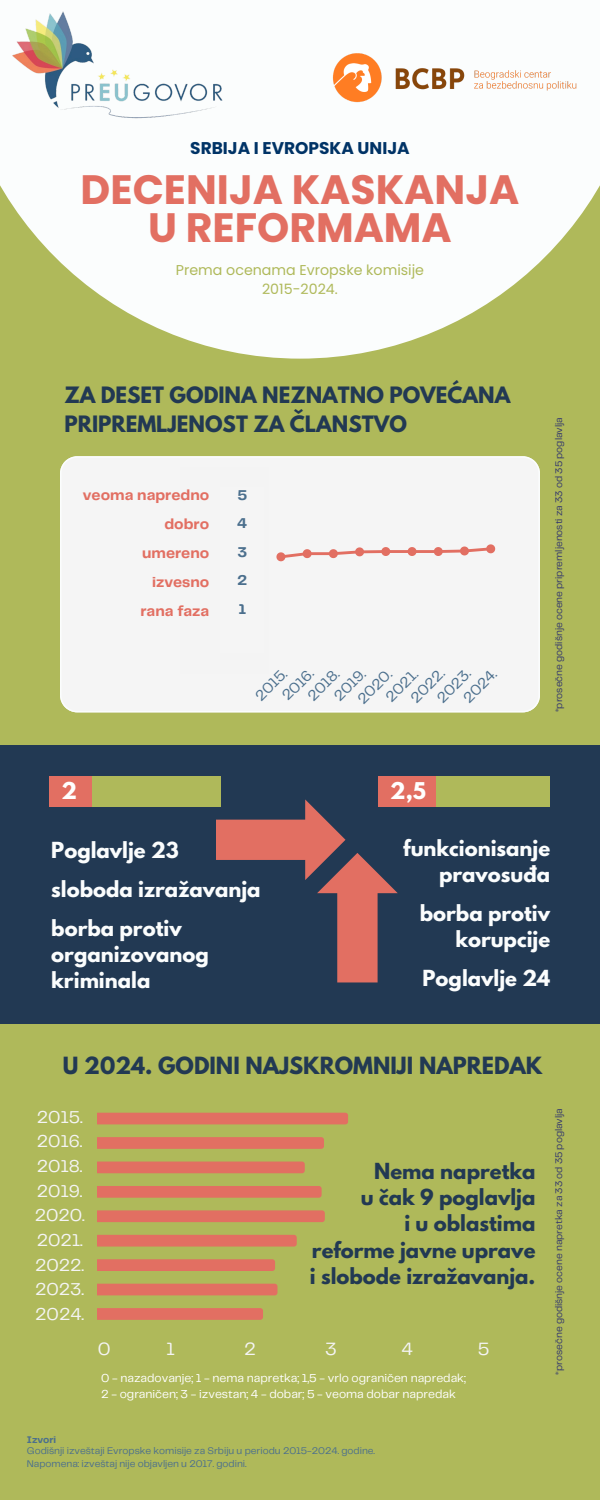
<style>
.page{position:relative;width:600px;height:1500px;background:#afb95a}
.page>*{position:absolute;margin:0;border:0;box-sizing:border-box;transform-origin:0 0}
.t1{font:700 41px/38.2px "Poppins";color:#e26f62;text-align:center}
.t2{font:700 21px "League Spartan";color:#223953}
.t3{font:700 20.6px "League Spartan";color:#fff}
.t4{font:700 20.5px "League Spartan";color:#fff}
.t5{font:700 20px/29.2px "League Spartan";color:#223953}
.t6{font:700 19.6px/26.2px "League Spartan";color:#fbfdfd}
.t7{font:700 19.6px/26.2px "League Spartan";color:#223953;text-align:right}
.t8{font:18.5px "Telegraf";color:#f4f4f4}
.t9{font:17.9px/24.6px "Telegraf";color:#f4f4f4;text-align:justify}
.t10{font:700 17px "Poppins";color:#036}
.t11{font:15.1px "Telegraf";color:#4b6f8d}
.t12{font:700 15.1px/28.9px "Telegraf";color:#e26f62;text-align:right}
.t13{font:700 14.8px/28.6px "Telegraf";color:#4b6f8d;text-align:justify}
.t14{font:14.2px/19.5px "Poppins";color:#afb95a;text-align:center}
.t15{font:12px "Telegraf";color:#fff}
.t16{font:10px/12.8px "Telegraf";color:#4b6f8d}
.t17{font:10px "Telegraf";color:#31356e}
.t18{font:700 10px "Telegraf";color:#4b6f8d}
</style>
<div class="page">
<svg style="left:0;top:0;width:600px;height:359px;fill:#fbfdfd"></svg>
<div style="left:60px;top:456px;width:480px;height:256px;background:#f5f5f5"></div>
<div style="left:0;top:745px;width:600px;height:279px;background:#223953"></div>
<img style="left:11px;top:10px;width:213px;height:109px">
<img style="left:321px;top:42px;width:267px;height:63px">
<hr style="left:307px;top:552px;width:26px;height:3px;background:#e26f62">
<hr style="left:386px;top:550px;width:26px;height:3px;background:#e26f62">
<hr style="left:412px;top:550px;width:26px;height:3px;background:#e26f62">
<svg style="left:276px;top:549px;width:36px;height:12px"></svg>
<svg style="left:329px;top:547px;width:61px;height:11px"></svg>
<svg style="left:408px;top:547px;width:9px;height:9px"></svg>
<svg style="left:434px;top:544px;width:61px;height:12px"></svg>
<div style="left:181px;top:467px;width:88px;height:207px;background:#f4f4f4"></div>
<div style="left:98px;top:1113px;width:250px;height:11px;background:#e26f62"></div>
<svg style="left:98px;top:1137px;width:226px;height:12px;background:#e07061"></svg>
<div style="left:98px;top:1162px;width:207px;height:11px;background:#e26f62"></div>
<svg style="left:98px;top:1186px;width:224px;height:12px;background:#e07061"></svg>
<svg style="left:98px;top:1210px;width:227px;height:12px;background:#e07161"></svg>
<svg style="left:98px;top:1235px;width:199px;height:12px;background:#df7161"></svg>
<svg style="left:98px;top:1259px;width:177px;height:12px;background:#e07061"></svg>
<div style="left:98px;top:1284px;width:179px;height:11px;background:#e26f62"></div>
<svg style="left:98px;top:1308px;width:165px;height:12px;background:#e07061"></svg>
<div style="left:379px;top:776px;width:171px;height:31px;background:#afb95a"></div>
<div style="left:379px;top:776px;width:56px;height:31px;background:#e26f62"></div>
<div style="left:49px;top:776px;width:171px;height:31px;background:#afb95a"></div>
<div style="left:49px;top:776px;width:43px;height:31px;background:#e26f62"></div>
<svg style="left:216px;top:799px;width:182px;height:183px"></svg>
<h4 class="t10" style="left:190px;top:136px;width:221px">SRBIJA I EVROPSKA UNIJA</h4>
<h1 class="t1" style="left:81px;top:171px;width:440px">DECENIJA KASKANJA<br>U REFORMAMA</h1>
<h3 class="t14" style="left:176px;top:260px;width:250px">Prema ocenama Evropske komisije<br>2015-2024.</h3>
<p class="t5" style="left:64px;top:383px;width:448px">ZA DESET GODINA NEZNATNO POVEĆANA<br>PRIPREMLJENOST ZA ČLANSTVO</p>
<p class="t12" style="left:83px;top:482px;width:128px">veoma napredno dobro<br>umereno izvesno<br>rana faza</p>
<h2 class="t13" style="left:237px;top:481px;width:12px">5<br>4<br>3<br>2<br>1</h2>
<p class="t11" style="left:280px;top:693px;width:39px;rotate:-45deg">2016.</p>
<p class="t11" style="left:408px;top:696px;width:43px;rotate:-45deg">2022.</p>
<p class="t11" style="left:355px;top:697px;width:43px;rotate:-45deg">2020.</p>
<p class="t11" style="left:332px;top:694px;width:39px;rotate:-45deg">2019.</p>
<p class="t11" style="left:305px;top:694px;width:40px;rotate:-45deg">2018.</p>
<p class="t11" style="left:435px;top:696px;width:42px;rotate:-45deg">2023.</p>
<p class="t11" style="left:461px;top:696px;width:42px;rotate:-45deg">2024.</p>
<p class="t11" style="left:253px;top:694px;width:39px;rotate:-45deg">2015.</p>
<p class="t11" style="left:383px;top:695px;width:40px;rotate:-45deg">2021.</p>
<p class="t3" style="left:61px;top:780px;width:17px">2</p>
<p class="t4" style="left:390px;top:781px;width:37px">2,5</p>
<p class="t17" style="left:555px;top:712px;width:296px;rotate:-90deg">*prosečne godišnje ocene pripremljenosti za 33 od 35 poglavlja</p>
<h3 class="t6" style="left:51px;top:839px;width:129px">Poglavlje 23</h3>
<h2 class="t6" style="left:51px;top:878px;width:211px">sloboda izražavanja</h2>
<h5 class="t6" style="left:51px;top:917px;width:159px">borba protiv organizovanog kriminala</h5>
<h3 class="t6" style="left:403px;top:837px;width:148px">funkcionisanje</h3>
<h5 class="t6" style="left:420px;top:857px;width:132px;line-height:39px;text-align:right">pravosuđa borba protiv</h5>
<h5 class="t6" style="left:455px;top:929px;width:96px">korupcije</h5>
<p class="t6" style="left:423px;top:968px;width:129px">Poglavlje 24</p>
<h6 class="t2" style="left:63px;top:1055px;width:481px">U 2024. GODINI NAJSKROMNIJI NAPREDAK</h6>
<h6 class="t9" style="left:35px;top:1106px;width:51px">2015.<br>2016.<br>2018.<br>2019.<br>2020.<br>2021.<br>2022.<br>2023.<br>2024.</h6>
<h3 class="t8" style="left:98px;top:1341px;width:14px">0</h3>
<h3 class="t8" style="left:166px;top:1341px;width:10px">1</h3>
<h3 class="t8" style="left:244px;top:1341px;width:13px">2</h3>
<h3 class="t8" style="left:325px;top:1341px;width:13px">3</h3>
<h3 class="t8" style="left:402px;top:1341px;width:13px">4</h3>
<h3 class="t8" style="left:478px;top:1341px;width:13px">5</h3>
<p class="t7" style="left:310px;top:1160px;width:227px">Nema napretka<br>u čak 9 poglavlja<br>i u oblastima<br>reforme javne uprave i slobode izražavanja.</p>
<p class="t15" style="left:101px;top:1373px;width:366px">0 - nazadovanje; 1 - nema napretka; 1,5 - vrlo ograničen napredak;</p>
<h3 class="t15" style="left:101px;top:1389px;width:356px">2 - ograničen; 3 - izvestan; 4 - dobar; 5 - veoma dobar napredak</h3>
<p class="t17" style="left:555px;top:1375px;width:268px;rotate:-90deg">*prosečne godišnje ocene napretka za 33 od 35 poglavlja</p>
<h3 class="t18" style="left:27px;top:1435px;width:31px">Izvori</h3>
<p class="t16" style="left:27px;top:1445px;width:350px">Godišnji izveštaji Evropske komisije za Srbiju u periodu 2015-2024. godine.<br>Napomena: izveštaj nije objavljen u 2017. godini.</p>
</div>
